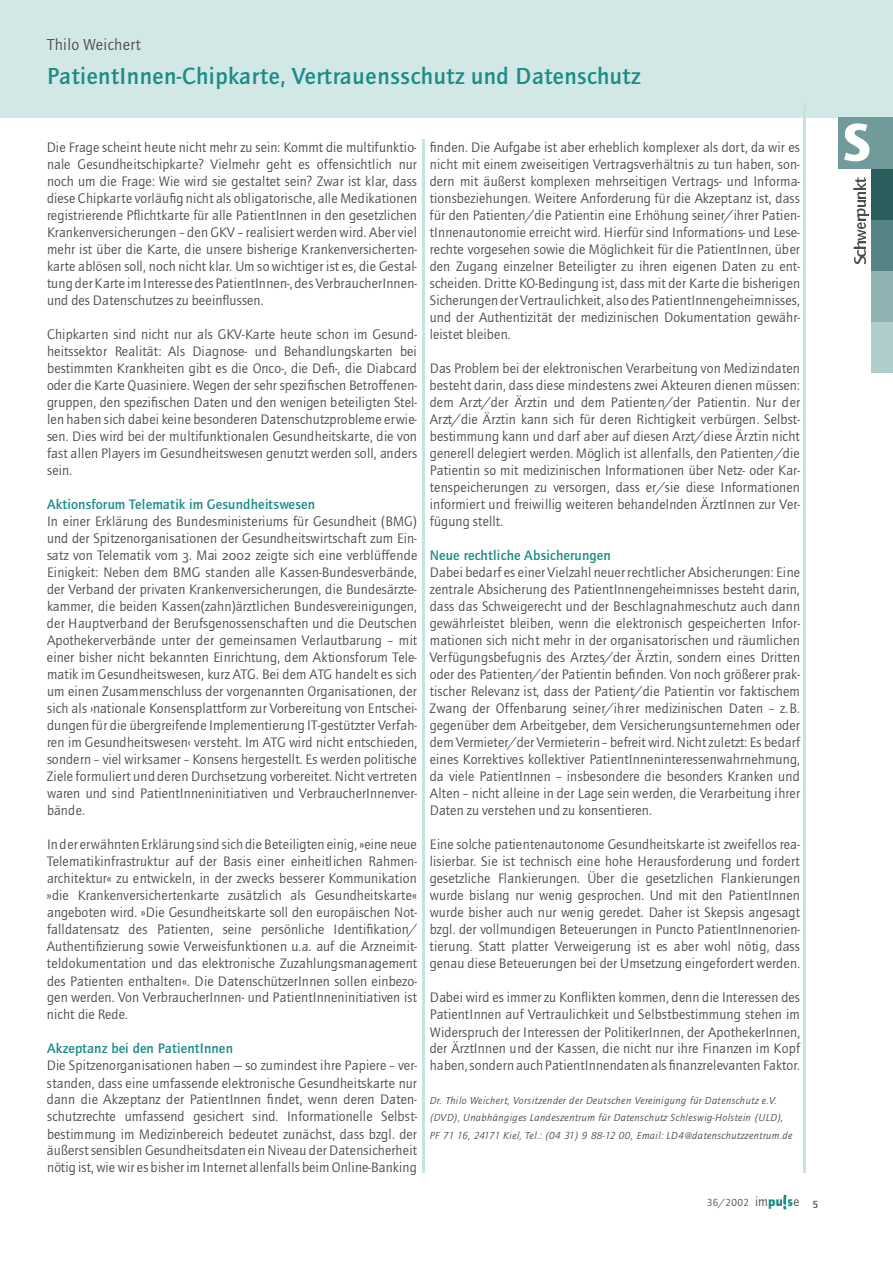
<style>
.page{position:relative;width:893px;height:1263px;background:#fff}
.page>*{position:absolute;margin:0;border:0;box-sizing:border-box;transform-origin:0 0}
.t1{font:900 54px "Quay Itc T";color:#fff}
.t2{font:700 24px "Quay Itc T";letter-spacing:.015em;color:#1c8c86}
.t3{font:16.5px "Quay Itc T";letter-spacing:.025em;color:#4f484f}
.t4{font:14.25px/17px "Quay Itc T";color:#4f484f;text-align:justify}
.t5{font:700 14.25px "Quay Itc T";color:#1c8c86}
.t6{font:italic 10.5px/17.1px "Quay Itc T";letter-spacing:.035em;color:#4f484f}
.t7{font:10.5px "Quay Itc T";color:#4f484f}
.s1{font-family:"Quay Itc SCT"}
.s2{font-size:13.5px}
.s3{font-weight:900;font-size:13.5px;color:#1c8c86}
.s4{font-family:"Quay Itc SCT";font-weight:700}
</style>
<div class="page">
<div style="left:0;top:0;width:892px;height:118px;background:#d2e8e7"></div>
<img style="left:854px;top:250px;width:11px;height:14px">
<img style="left:853px;top:217px;width:12px;height:31px">
<img style="left:856px;top:208px;width:12px;height:8px">
<img style="left:857px;top:201px;width:8px;height:6px">
<img style="left:857px;top:192px;width:8px;height:6px">
<img style="left:853px;top:177px;width:12px;height:13px">
<div style="left:872px;top:169px;width:20px;height:51px;background:#2b5d5d"></div>
<div style="left:838px;top:118px;width:54px;height:51px;background:#709b9a"></div>
<div style="left:872px;top:220px;width:20px;height:51px;background:#568484"></div>
<div style="left:872px;top:271px;width:20px;height:51px;background:#8eb3b2"></div>
<img style="left:783px;top:1194px;width:4px;height:16px">
<hr style="left:422px;top:139px;width:2px;height:1033px;background:#c6e2e1">
<hr style="left:802px;top:103px;width:3px;height:1069px;background:#c6e2e1">
<div style="left:872px;top:322px;width:20px;height:51px;background:#aecdcc"></div>
<p class="t3" style="left:47px;top:39px;width:95px">Thilo We i ch e rt</p>
<h2 class="t2" style="left:47px;top:68px;width:595px">Pa t i e n t I n n e n - C h i p ka rte, Ve rt ra u e n s s chutz und Datensch u t z</h2>
<p class="t4" style="left:47px;top:140px;width:372px">Die Fr a ge scheint heute nicht mehr zu sein: Kommt die multifunktio&shy;nale Gesundheitsch i p ka rte? Vielmehr geht es off e n s i ch t l i ch nur n o ch um die Fr a ge: Wie wird sie ge sta l tet sein? Zwar ist klar, dass diese Chipka rte vo rl ä u fig nicht als obliga to r i s che, alle Medika t i o n e n re g i st r i e rende Pfli ch t ka rte für alle PatientInnen in den ge s et z l i ch e n K r a n ke nve rs i ch e ru n gen – den GKV – re a l i s i e rt we rden wird. Aber viel mehr ist über die Ka rte, die unsere bisherige Kranke nve rs i ch e rte n&shy;ka rte ablösen soll, noch nicht klar. Um so wich t i ger ist es, die Gesta l&shy;tung der Ka rte im Inte resse des PatientInnen-, des Ve r b r a u ch e r I n n e n - und des Date n s chutzes zu beeinflu s s e n .</p>
<p class="t4" style="left:47px;top:327px;width:371px">C h i p ka rten sind nicht nur als GKV- Ka rte heute schon im Gesund&shy;h e i t s s e k tor Re a l i tä t: Als Diagnose- und Behandlungska rten bei b e st i m m ten Krankheiten gibt es die Onco-, die Defi-, die Diabcard oder die Ka rte Quasiniere. We gen der sehr spezifis chen Bet ro ff e n e n&shy;gruppen, den spezifis chen Daten und den we n i gen bete i l i g ten Ste l&shy;len haben sich dabei keine besonderen Date n s ch u t z p robleme erw i e&shy;sen. Dies wird bei der multifunktionalen Gesundheitska rte, die vo n fa st allen Playe rs im Gesundheitswesen genutzt we rden soll, anders s e i n .</p>
<p class="t5" style="left:47px;top:500px;width:269px">A k t i o n s fo rum Telematik im Gesundheitswe s e n</p>
<p class="t4" style="left:47px;top:515px;width:372px">In einer Erk l ä rung des Bundesministeriums für Gesundheit (BMG) und der Spitzenorganisationen der Gesundheitswirt s ch a ft zum Ein&shy;satz von Telematik vom <span class="s1">3</span>. Mai <span class="s1">2 0 0 2</span> z e i g te sich eine ve r b l ü ff e n d e E i n i g ke i t: Neben dem BMG standen alle Ka s s e n - B u n d e s ve r b ä n d e , der Verband der priva ten Kranke nve rs i ch e ru n gen, die Bundesärz te - ka m m e r, die beiden Ka s s e n ( z a h n ) ä rz t l i chen Bundesve re i n i g u n ge n , der Haupt verband der Beru fs ge n o s s e n s ch a ften und die Deutsch e n A p oth e ke rverbände unter der gemeinsamen Ve rl a u t b a rung – mit einer bisher nicht beka n n ten Einrichtung, dem Aktionsfo rum Te l e&shy;matik im Gesundheitswesen, ku rz ATG. Bei dem ATG handelt es sich um einen Zusammenschluss der vo rge n a n n ten Organisationen, der s i ch als ›nationale Ko n s e n s p l a t t form zur Vo r b e reitung von Entsch e i&shy;d u n gen für die übergreifende Imp l e m e n t i e rung IT- ge st ü t z ter Ve rfa h&shy;ren im Gesundheitswesen‹ ve rsteht. Im ATG wird nicht entsch i e d e n , sondern – viel wirksamer – Konsens herge stellt. Es we rden politisch e Ziele fo r m u l i e rt und deren Durch s etzung vo r b e re i tet. Nicht ve rt rete n wa ren und sind Pa t i e n t I n n e n i n i t i a t i ven und Ve r b r a u ch e r I n n e nve r&shy;bände.</p>
<p class="t4" style="left:47px;top:838px;width:372px">In der erwä h n ten Erk l ä rung sind sich die Bete i l i g ten einig, »eine neue Te l e m a t i k i n f r a st ruktur auf der Basis einer einheitlichen Ra h m e n - a rch i tektur« zu entwickeln, in der zwe cks besserer Ko m m u n i ka t i o n »die Kranke nve rs i ch e rte n ka rte zusätzlich als Gesundheitska rte « a n ge b oten wird. »Die Gesundheitska rte soll den euro p ä i s chen Not - fa l l d a tensatz des Pa t i e n ten, seine pers ö n l i che Identifika t i o n / Au th e n t i fiz i e rung sowie Ve rweisfunktionen u.a. auf die Arz n e i m i t&shy;te l d o ku m e n tation und das elektro n i s che Zuzahlungsmanage m e n t des Pa t i e n ten enth a l ten«. Die Date n s chützerInnen sollen einbezo&shy;gen we rden. Von Ve r b r a u cherInnen- und Pa t i e n t I n n e n i n i t i a t i ven ist n i cht die Re d e .</p>
<p class="t5" style="left:47px;top:1044px;width:187px">A k z e ptanz bei den Pa t i e n t I n n e n</p>
<p class="t4" style="left:47px;top:1059px;width:372px">Die Spitzenorganisationen haben — so zumindest ihre Pa p i e re – ve r&shy;standen, dass eine umfassende elektro n i s che Gesundheitska rte nur dann die Akzeptanz der PatientInnen fin d et, wenn deren Date n&shy;s ch u t z re ch te umfassend ge s i ch e rt sind. Informationelle Selbst - b e stimmung im Medizinbere i ch bedeutet zunäch st, dass bzgl. der ä u ß e rst sensiblen Gesundheitsdaten ein Niveau der Date n s i ch e rh e i t n ötig ist, wie wir es bisher im Inte r n et allenfalls beim Online-Banking</p>
<p class="t4" style="left:429px;top:140px;width:372px">finden. Die Au f gabe ist aber erh e b l i ch ko mp l e xer als dort, da wir es n i cht mit einem zwe i s e i t i gen Ve rt r a g s ve rhältnis zu tun haben, son&shy;dern mit äußerst ko mp l e xen mehrs e i t i gen Ve rtrags- und Info r m a&shy;t i o n s b e z i e h u n gen. We i te re Anfo rd e rung für die Akzeptanz ist, dass für den Pa t i e n ten/die Patientin eine Erhöhung seiner/ihrer Pa t i e n&shy;t I n n e n a u tonomie erre i cht wird. Hierfür sind Informations- und Lese&shy;re ch te vo rgesehen sowie die Mögl i ch keit für die PatientInnen, über den Zugang einzelner Bete i l i g ter zu ihren eigenen Daten zu ent&shy;s cheiden. Dritte KO-Bedingung ist, dass mit der Ka rte die bisherige n S i ch e ru n gen der Ve rt r a u l i ch keit, also des Pa t i e n t I n n e n ge h e i m n i s s e s , und der Au th e n t i z i tät der medizinischen Doku m e n tation gewä h r&shy;l e i stet bleiben.</p>
<p class="t4" style="left:429px;top:362px;width:372px">Das Problem bei der elektro n i s chen Verarbeitung von Medizindate n b e steht darin, dass diese mindestens zwei Akte u ren dienen müssen: dem Arzt/der Ärztin und dem Pa t i e n ten/der Patientin. Nur der A rzt/die Ärztin kann sich für deren Rich t i g keit ve r b ü rgen. Selbst - b e stimmung kann und darf aber auf diesen Arzt/diese Ärztin nich t ge n e rell delegiert we rden. Mögl i ch ist allenfalls, den Pa t i e n ten/d i e Patientin so mit medizinischen Informationen über Netz- oder Ka r&shy;te n s p e i ch e ru n gen zu ve rs o rgen, dass er/sie diese Info r m a t i o n e n i n fo r m i e rt und freiwillig we i te ren behandelnden ÄrztInnen zur Ve r&shy;fügung ste l l t .</p>
<p class="t5" style="left:429px;top:551px;width:183px">Neue re ch t l i che Ab s i ch e ru n ge n</p>
<p class="t4" style="left:429px;top:566px;width:372px">Dabei bedarf es einer Vielzahl neuer re ch t l i cher Ab s i ch e ru n gen: Eine zentrale Ab s i ch e rung des Pa t i e n t I n n e n geheimnisses besteht darin, dass das Sch we i ge re cht und der Besch l a g n a h m e s chutz auch dann gewä h rl e i stet bleiben, wenn die elektro n i s ch ge s p e i ch e rten Info r&shy;mationen sich nicht mehr in der orga n i s a to r i s chen und räumlich e n Ve rfügungsbefugnis des Arz tes/der Ärztin, sondern eines Dritte n oder des Pa t i e n ten/der Patientin befinden. Von noch grö ß e rer prak&shy;t i s cher Re l evanz ist, dass der Patient/die Patientin vor fa k t i s ch e m Z wang der Off e n b a rung seiner/ihrer medizinischen Daten – z.B . ge genüber dem Arbeitge b e r, dem Ve rs i ch e ru n g s u n ternehmen oder dem Ve r m i eter/der Ve r m i eterin – befreit wird. Nicht zulet z t: Es bedarf eines Ko r re k t i ves ko l l e k t i ver Pa t i e n t I n n e n i n te re s s e nwa h r n e h m u n g , da viele PatientInnen – insbesondere die besonders Kranken und A l ten – nicht alleine in der Lage sein we rden, die Verarbeitung ihre r D a ten zu ve rstehen und zu ko n s e n t i e re n .</p>
<p class="t4" style="left:429px;top:838px;width:372px">Eine solche patiente n a u tonome Gesundheitska rte ist zweifellos re a&shy;l i s i e r b a r. Sie ist te ch n i s ch eine hohe Herausfo rd e rung und fo rd e rt ge s et z l i che Flankieru n gen. Über die ge s et z l i chen Flankieru n ge n w u rde bislang nur wenig ge s p ro chen. Und mit den Pa t i e n t I n n e n w u rde bisher auch nur wenig ge re d et. Daher ist Skepsis ange s a g t b z gl. der vo l l m u n d i gen Bete u e ru n gen in Puncto Pa t i e n t I n n e n o r i e n&shy;t i e rung. Statt platter Ve rwe i ge rung ist es aber wohl nötig, dass genau diese Bete u e ru n gen bei der Um s etzung einge fo rd e rt we rd e n .</p>
<p class="t4" style="left:430px;top:991px;width:372px">Dabei wird es immer zu Ko n fli k ten kommen, denn die Inte ressen des PatientInnen auf Ve rt r a u l i ch keit und Selbst b e stimmung stehen im Wi d e rs p ru ch der Inte ressen der Po l i t i kerInnen, der Apoth e ke r I n n e n , der ÄrztInnen und der Kassen, die nicht nur ihre Finanzen im Ko p f haben, sondern auch Pa t i e n t I n n e n d a ten als fin a n z re l eva n ten Fa k to r.</p>
<p class="t6" style="left:430px;top:1094px;width:364px">D r. Thilo We i ch e rt, Vo rsitzender der Deutschen Ve reinigung für Date n s chutz e.V.<br>( DVD), Un a b h ä n g i ges Landeszentrum für Date n s chutz Sch l e s w i g - H o l stein (ULD),<br>PF 71 16, 24171 Kiel, Tel.: (04 31) 9 88-12 00, Email: LD4@date n s ch u t z z e n t ru m . d e</p>
<p class="t7" style="left:706px;top:1199px;width:113px">3 6 / 2 0 0 2 <span class="s2">im</span><span class="s3">pu s</span><span class="s2">e</span> <span class="s4">5</span></p>
<h1 class="t1" style="left:842px;top:124px;width:30px">S</h1>
</div>
